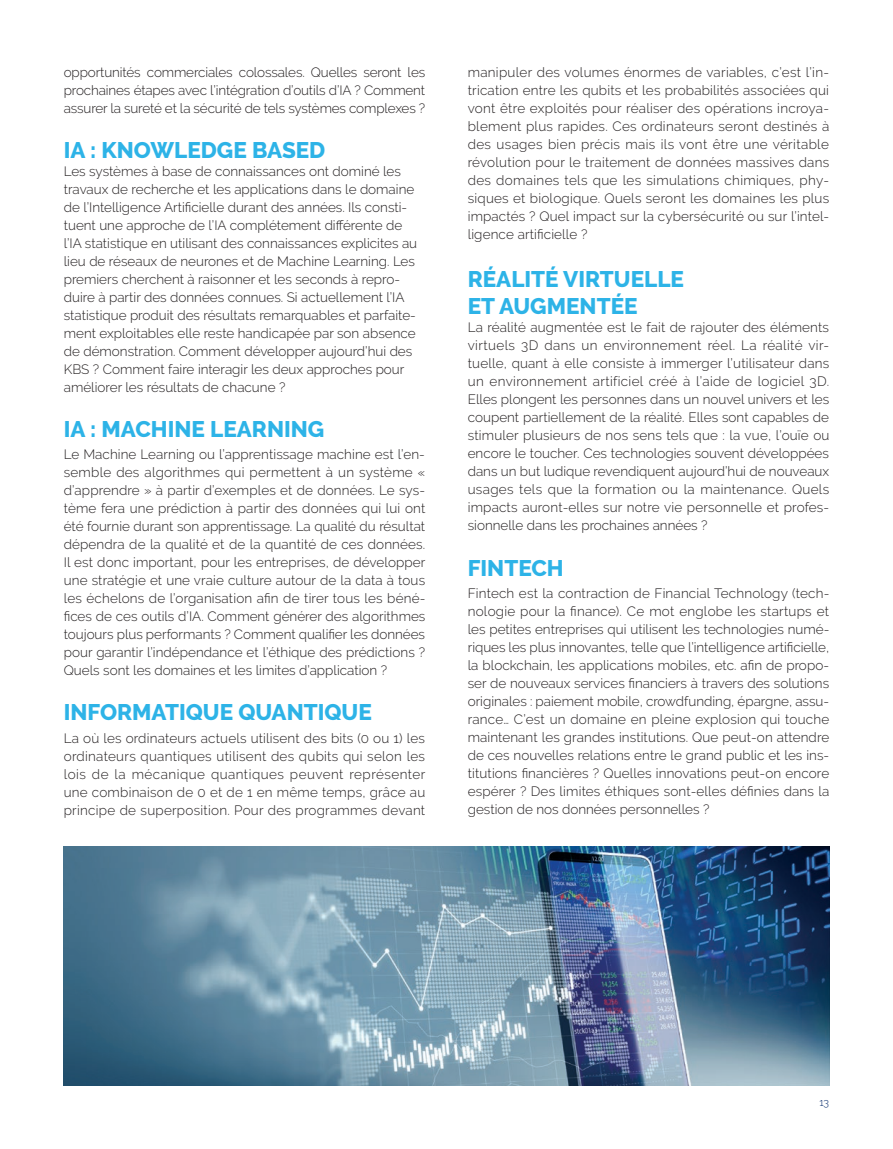
<style>
.page{position:relative;width:893px;height:1149px;background:#fff}
.page>*{position:absolute;margin:0;border:0;box-sizing:border-box;transform-origin:0 0}
.t1{font:800 22.5px/27px "Raleway";color:#2db3e7}
.t2{font:300 13.5px/18px "Raleway";color:#231f20;text-align:justify}
.t3{font:300 10.5px "Raleway";color:#052a6a}
</style>
<div class="page">
<img style="left:64px;top:846px;width:765px;height:238px">
<p class="t2" style="left:64px;top:63px;width:363px">opportunités commerciales colossales. Quelles seront les prochaines étapes avec l’intégration d’outils d’IA ? Comment assurer la sureté et la sécurité de tels systèmes complexes ?</p>
<h1 class="t1" style="left:64px;top:136px;width:263px">IA : KNOWLEDGE BASED</h1>
<p class="t2" style="left:64px;top:162px;width:355px;text-align:left">Les systèmes à base de connaissances ont dominé les travaux de recherche et les applications dans le domaine de l’Intelligence Artificielle durant des années. Ils consti&shy;tuent une approche de l’IA complétement différente de l’IA statistique en utilisant des connaissances explicites au lieu de réseaux de neurones et de Machine Learning. Les premiers cherchent à raisonner et les seconds à repro&shy;duire à partir des données connues. Si actuellement l’IA statistique produit des résultats remarquables et parfaite&shy;ment exploitables elle reste handicapée par son absence de démonstration. Comment développer aujourd’hui des KBS ? Comment faire interagir les deux approches pour améliorer les résultats de chacune ?</p>
<h1 class="t1" style="left:64px;top:415px;width:262px">IA : MACHINE LEARNING</h1>
<p class="t2" style="left:64px;top:445px;width:363px">Le Machine Learning ou l’apprentissage machine est l’en&shy;semble des algorithmes qui permettent à un système « d’apprendre » à partir d’exemples et de données. Le sys&shy;tème fera une prédiction à partir des données qui lui ont été fournie durant son apprentissage. La qualité du résultat dépendra de la qualité et de la quantité de ces données.<br>Il est donc important, pour les entreprises, de développer une stratégie et une vraie culture autour de la data à tous les échelons de l’organisation afin de tirer tous les béné&shy;fices de ces outils d’IA. Comment générer des algorithmes toujours plus performants ? Comment qualifier les données pour garantir l’indépendance et l’éthique des prédictions ?<br>Quels sont les domaines et les limites d’application ?</p>
<h1 class="t1" style="left:64px;top:698px;width:310px">INFORMATIQUE QUANTIQUE</h1>
<p class="t2" style="left:64px;top:728px;width:363px">La où les ordinateurs actuels utilisent des bits (0 ou 1) les ordinateurs quantiques utilisent des qubits qui selon les lois de la mécanique quantiques peuvent représenter une combinaison de 0 et de 1 en même temps, grâce au principe de superposition. Pour des programmes devant</p>
<p class="t2" style="left:468px;top:63px;width:363px">manipuler des volumes énormes de variables, c’est l’in&shy;trication entre les qubits et les probabilités associées qui vont être exploités pour réaliser des opérations incroya&shy;blement plus rapides. Ces ordinateurs seront destinés à des usages bien précis mais ils vont être une véritable révolution pour le traitement de données massives dans des domaines tels que les simulations chimiques, phy&shy;siques et biologique. Quels seront les domaines les plus impactés ? Quel impact sur la cybersécurité ou sur l’intel&shy;ligence artificielle ?</p>
<h1 class="t1" style="left:468px;top:266px;width:218px">RÉALITÉ VIRTUELLE<br>ET AUGMENTÉE</h1>
<p class="t2" style="left:468px;top:318px;width:363px">La réalité augmentée est le fait de rajouter des éléments virtuels 3D dans un environnement réel. La réalité vir&shy;tuelle, quant à elle consiste à immerger l’utilisateur dans un environnement artificiel créé à l’aide de logiciel 3D.<br>Elles plongent les personnes dans un nouvel univers et les coupent partiellement de la réalité. Elles sont capables de stimuler plusieurs de nos sens tels que : la vue, l’ouïe ou encore le toucher. Ces technologies souvent développées dans un but ludique revendiquent aujourd’hui de nouveaux usages tels que la formation ou la maintenance. Quels impacts auront-elles sur notre vie personnelle et profes&shy;sionnelle dans les prochaines années ?</p>
<h1 class="t1" style="left:468px;top:554px;width:98px">FINTECH</h1>
<p class="t2" style="left:468px;top:584px;width:363px">Fintech est la contraction de Financial Technology (tech&shy;nologie pour la finance). Ce mot englobe les startups et les petites entreprises qui utilisent les technologies numé&shy;riques les plus innovantes, telle que l’intelligence artificielle, la blockchain, les applications mobiles, etc. afin de propo&shy;ser de nouveaux services financiers à travers des solutions originales : paiement mobile, crowdfunding, épargne, assu&shy;rance… C’est un domaine en pleine explosion qui touche maintenant les grandes institutions. Que peut-on attendre de ces nouvelles relations entre le grand public et les ins&shy;titutions financières ? Quelles innovations peut-on encore espérer ? Des limites éthiques sont-elles définies dans la gestion de nos données personnelles ?</p>
<p class="t3" style="left:819px;top:1095px;width:11px">13</p>
</div>
